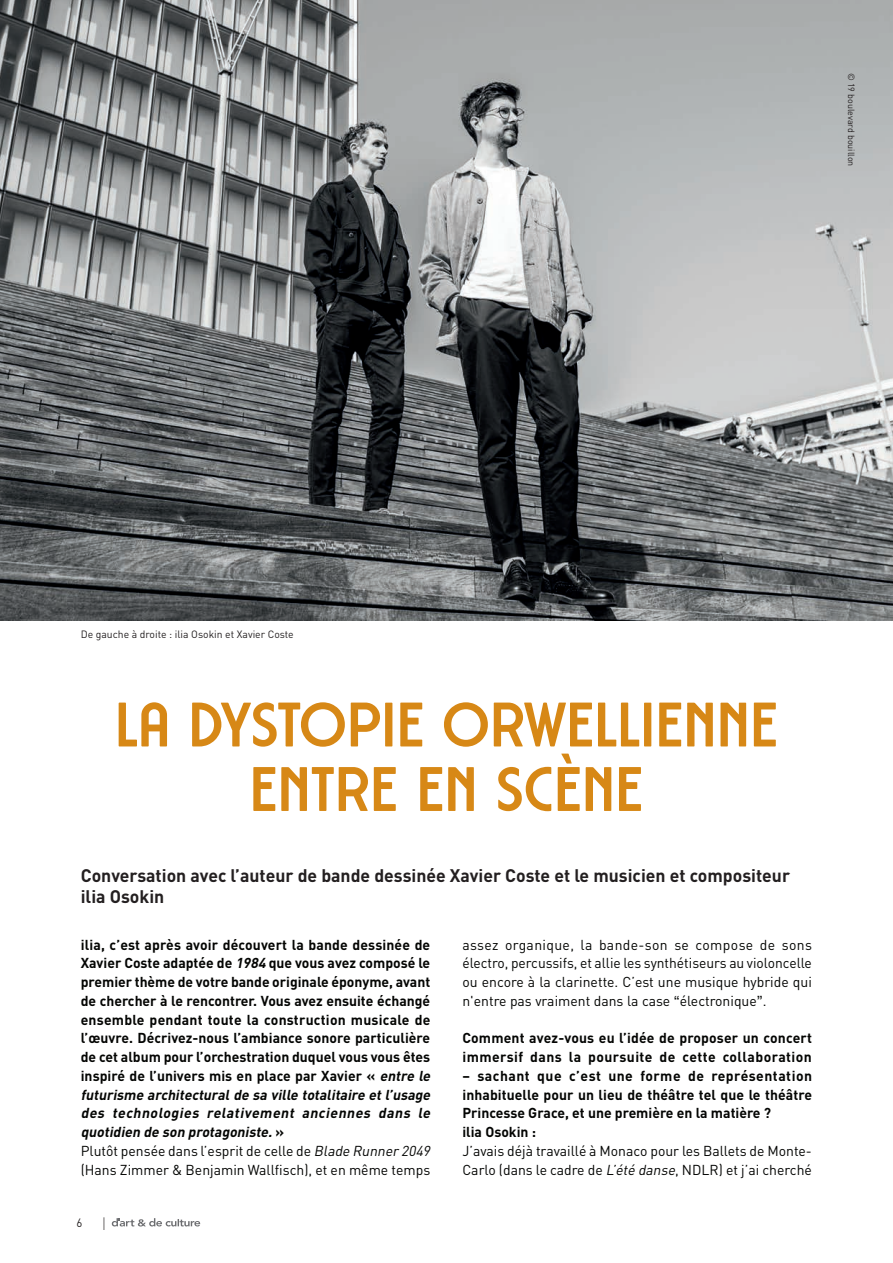
<style>
.page{position:relative;width:893px;height:1263px;background:#fff}
.page>*{position:absolute;margin:0;border:0;box-sizing:border-box;transform-origin:0 0}
.t1{font:700 61.5px/64.5px "Rousseau Deco";color:#d78816;text-align:center}
.t2{font:700 18px/21px "DIN";color:#231f20}
.t3{font:700 14.25px/18.8px "DIN";letter-spacing:.005em;color:#040503}
.t4{font:14.25px/18.8px "DIN";color:#040503;text-align:justify}
.t5{font:12px "DIN";color:#231f20;scale:.95 1}
.t6{font:10.5px "DIN";color:#231f20}
.t7{font:9px "DIN";color:#231f20}
.s1{font-style:italic}
.s2{font-weight:400}
.s3{font-weight:400;font-style:italic}
.s4{font-family:"Helvetica Neue"}
.s5{font-family:"Avenir";font-size:18px}
</style>
<div class="page">
<svg style="left:112px;top:1218px;width:88px;height:9px"></svg>
<img style="left:0;top:0;width:893px;height:621px">
<p class="t7" style="left:854px;top:73px;width:95px;rotate:90deg">© 19 boulevard bouillon</p>
<p class="t6" style="left:81px;top:630px;width:215px">De gauche à droite : ilia Osokin et Xavier Coste</p>
<h1 class="t1" style="left:115px;top:701px;width:665px">LA DYSTOPIE ORWELLIENNE<br>ENTRE EN SCÈNE</h1>
<p class="t2" style="left:81px;top:867px;width:711px">Conversation avec l’auteur de bande dessinée Xavier Coste et le musicien et compositeur ilia Osokin</p>
<p class="t3" style="left:81px;top:936px;width:353px">ilia, c’est après avoir découvert la bande dessinée de Xavier Coste adaptée de <span class="s1">1984</span> que vous avez composé le premier thème de votre bande originale éponyme, avant de chercher à le rencontrer. Vous avez ensuite échangé ensemble pendant toute la construction musicale de l’œuvre. Décrivez-nous l’ambiance sonore particulière de cet album pour l’orchestration duquel vous vous êtes inspiré de l’univers mis en place par Xavier « <span class="s1">entre le futurisme architectural de sa ville totalitaire et l’usage des technologies relativement anciennes dans le quotidien de son protagoniste.</span> »<br><span class="s2">Plutôt pensée dans l’esprit de celle de</span> <span class="s3">Blade Runner 2049 </span><span class="s2">(Hans Zimmer &amp; Benjamin Wallfisch), et en même temps</span></p>
<p class="t4" style="left:462px;top:937px;width:351px">assez organique, la bande-son se compose de sons électro, percussifs, et allie les synthétiseurs au violoncelle ou encore à la clarinette. C’est une musique hybride qui n'entre pas vraiment dans la case <span class="s4">“</span>électronique<span class="s4">”</span>.</p>
<p class="t3" style="left:462px;top:1030px;width:351px">Comment avez-vous eu l’idée de proposer un concert immersif dans la poursuite de cette collaboration</p>
<p class="t3" style="left:462px;top:1068px;width:351px">– sachant que c’est une forme de représentation inhabituelle pour un lieu de théâtre tel que le théâtre Princesse Grace, et une première en la matière ?<br>ilia Osokin :</p>
<p class="t4" style="left:462px;top:1143px;width:351px">J’avais déjà travaillé à Monaco pour les Ballets de Monte-<br>Carlo (dans le cadre de <span class="s1">L’été danse</span>, NDLR) et j’ai cherché</p>
<p class="t5" style="left:77px;top:1218px;width:31px">6 <span class="s5">I</span></p>
</div>
